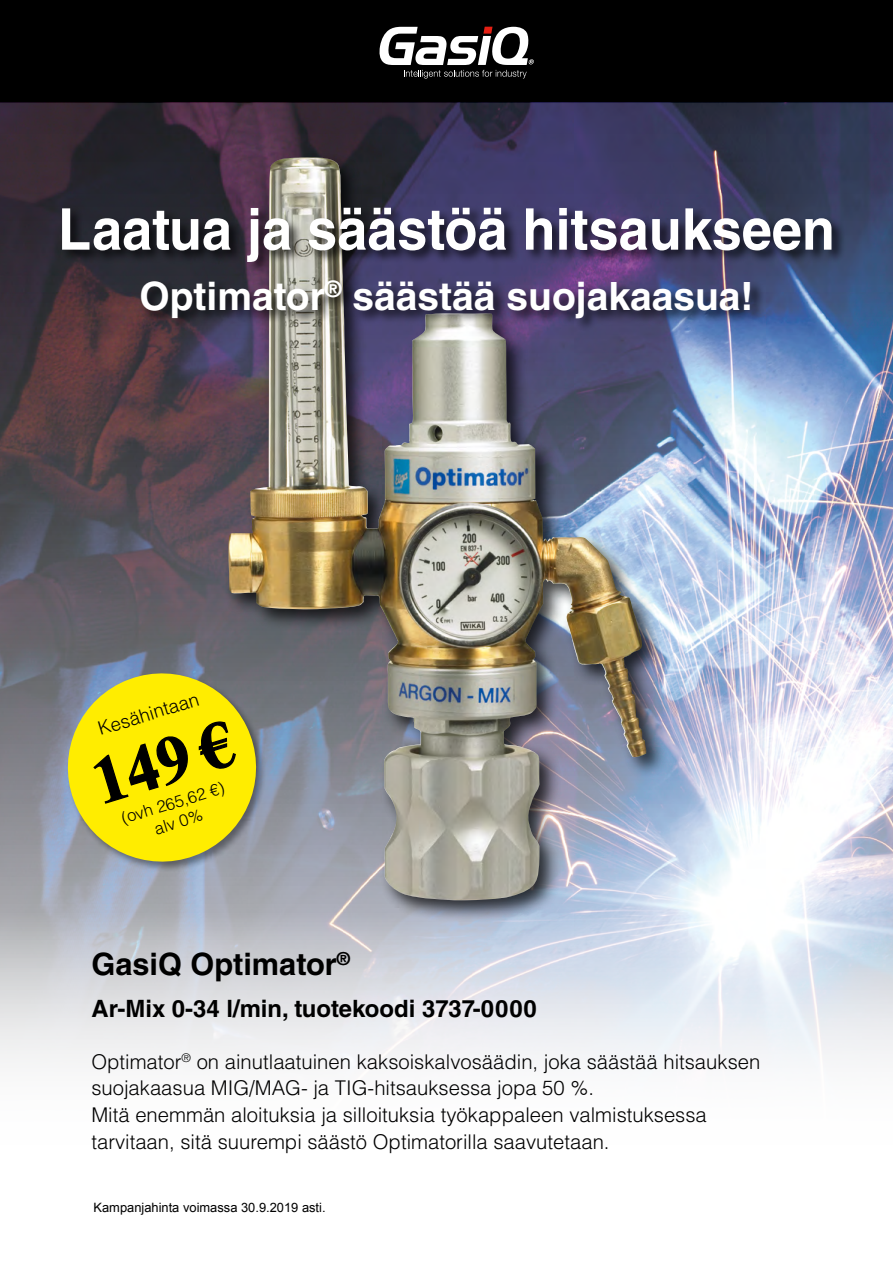
<style>
.page{position:relative;width:893px;height:1263px;background:#fff}
.page>*{position:absolute;margin:0;border:0;box-sizing:border-box;transform-origin:0 0}
.t1{font:700 66.3px "Times New Roman";color:#000}
.t2{font:700 57.45px "Helvetica LT Std";color:#fff;scale:.94 1}
.t3{font:700 39px "Helvetica LT Std";color:#fff}
.t4{font:700 30.75px "Helvetica LT Std";color:#000}
.t5{font:700 23.85px "Helvetica LT Std";color:#000}
.t6{font:300 20.25px/26.5px "Helvetica LT Std";color:#000}
.t7{font:300 18.75px "Helvetica LT Std";color:#000}
.t8{font:300 16.65px/20px "Helvetica LT Std";color:#000;text-align:center}
.t9{font:12.9px "Arial";color:#000}
</style>
<div class="page">
<div style="left:0;top:0;width:893px;height:102px;background:#000"></div>
<svg style="left:379px;top:27px;width:155px;height:52px"></svg>
<img style="left:0;top:102px;width:893px;height:812px">
<div style="left:224px;top:153px;width:445px;height:771px;background:#000;opacity:.75"></div>
<img style="left:228px;top:157px;width:312px;height:743px">
<div style="left:60px;top:205px;width:786px;height:127px;background:#000;opacity:.75"></div>
<svg style="left:0;top:914px;width:893px;height:150px"></svg>
<svg style="left:55px;top:660px;width:214px;height:215px;background:#c2bd4b"></svg>
<svg style="left:92px;top:735px;width:97px;height:69px;background:#e5d500"></svg>
<svg style="left:198px;top:721px;width:39px;height:49px;background:#d4c500"></svg>
<h2 class="t2" style="left:58px;top:194px;width:828px">Laatua ja säästöä hitsaukseen</h2>
<h3 class="t3" style="left:139px;top:272px;width:616px">Optimator<sup>®</sup> säästää suojakaasua!</h3>
<p class="t7" style="left:95px;top:718px;width:106px;rotate:-17deg">Kesähintaan</p>
<h1 class="t1" style="left:81px;top:739px;width:146px;rotate:-17deg">149 €</h1>
<p class="t8" style="left:119px;top:809px;width:108px;rotate:-17deg">(ovh 265,62 €) alv 0%</p>
<h3 class="t4" style="left:91px;top:946px;width:260px">GasiQ Optimator<sup>®</sup></h3>
<p class="t5" style="left:91px;top:994px;width:447px">Ar-Mix 0-34 l/min, tuotekoodi 3737-0000</p>
<p class="t6" style="left:91px;top:1048px;width:670px">Optimator<sup>®</sup> on ainutlaatuinen kaksoiskalvosäädin, joka säästää hitsauksen suojakaasua MIG/MAG- ja TIG-hitsauksessa jopa 50 %.<br>Mitä enemmän aloituksia ja silloituksia työkappaleen valmistuksessa tarvitaan, sitä suurempi säästö Optimatorilla saavutetaan.</p>
<p class="t9" style="left:93px;top:1199px;width:234px">Kampanjahinta voimassa 30.9.2019 asti.</p>
</div>
